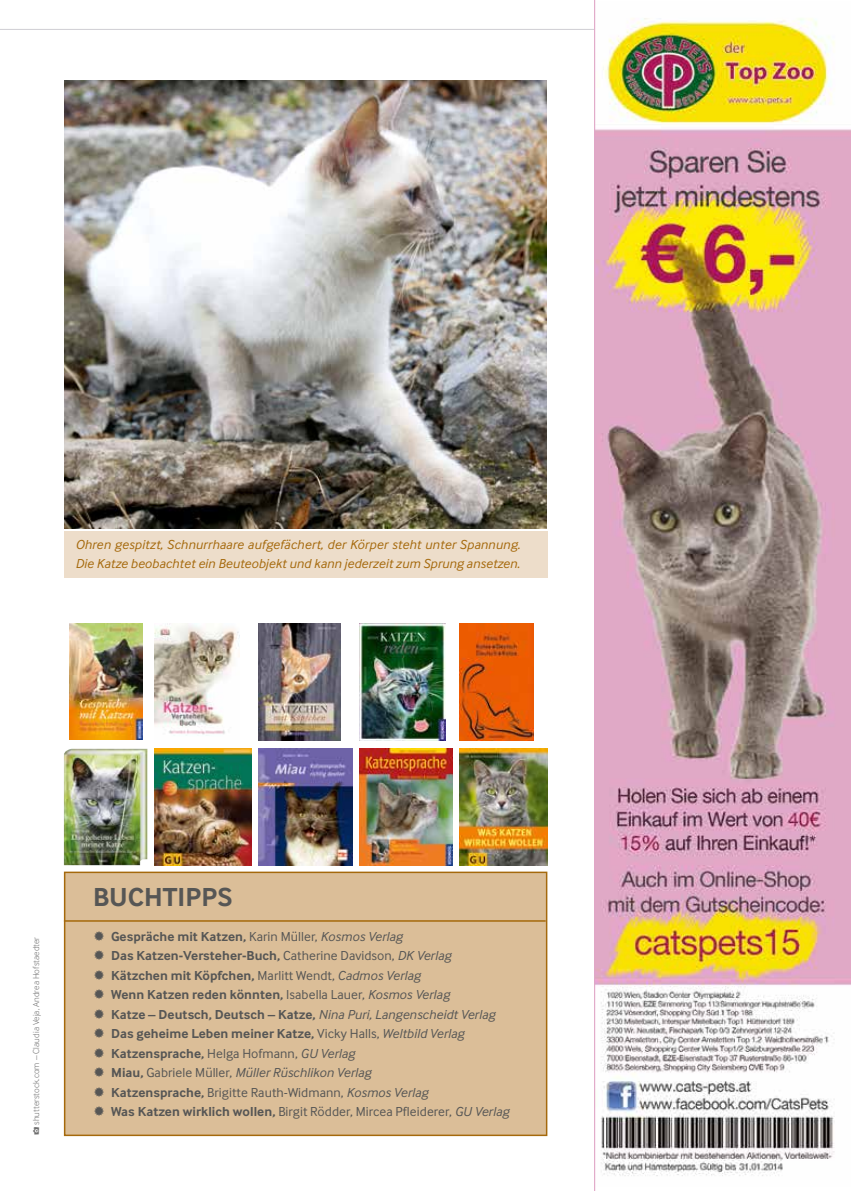
<style>
.page{position:relative;width:851px;height:1191px;background:#fff}
.page>*{position:absolute;margin:0;border:0;box-sizing:border-box;transform-origin:0 0}
.t1{font:700 27px "Inter Face Typo";color:#565655}
.t2{font:700 13.5px/19.5px "Inter Face Typo";letter-spacing:.005em;color:#565655}
.t3{font:italic 13.5px/19.5px "Inter Face Typo";letter-spacing:.005em;color:#a5690c}
.t4{font:300 9px "Inter Face Typo";letter-spacing:.01em;color:#6e6e6e}
.s1{font-weight:400}
.s2{font-weight:400;font-style:italic}
</style>
<div class="page">
<div style="left:64px;top:871px;width:483px;height:265px;background:#dbbe98;border:2px solid #a5690c"></div>
<hr style="left:64px;top:920px;width:481px;height:1px;background:#a5690c">
<img style="left:64px;top:748px;width:83px;height:117px">
<img style="left:69px;top:623px;width:73px;height:116px">
<img style="left:154px;top:623px;width:85px;height:113px">
<img style="left:258px;top:748px;width:94px;height:117px">
<img style="left:258px;top:623px;width:82px;height:117px">
<img style="left:359px;top:748px;width:93px;height:117px">
<img style="left:154px;top:748px;width:97px;height:117px">
<img style="left:359px;top:623px;width:87px;height:117px">
<img style="left:459px;top:623px;width:74px;height:117px">
<img style="left:459px;top:748px;width:88px;height:117px">
<img style="left:65px;top:80px;width:481px;height:448px">
<div style="left:64px;top:531px;width:483px;height:47px;background:#edddca"></div>
<hr style="left:0;top:29px;width:850px;height:1px;background:#cfced3">
<img style="left:594px;top:0;width:256px;height:1191px">
<p class="t3" style="left:75px;top:534px;width:446px">Ohren gespitzt, Schnurrhaare aufgefächert, der Körper steht unter Spannung.<br>Die Katze beobachtet ein Beuteobjekt und kann jederzeit zum Sprung ansetzen.</p>
<p class="t4" style="left:31px;top:1125px;width:190px;rotate:-90deg">shutterstock.com – Claudia Veja, Andrea Hofstaedter</p>
<h1 class="t1" style="left:93px;top:881px;width:141px">BUCHTIPPS</h1>
<p class="t2" style="left:111px;top:926px;width:399px">Gespräche mit Katzen, <span class="s1">Karin Müller,</span> <span class="s2">Kosmos Verlag<br></span>Das Katzen-Versteher-Buch, <span class="s1">Catherine Davidson,</span> <span class="s2">DK Verlag </span>Kätzchen mit Köpfchen, <span class="s1">Marlitt Wendt,</span> <span class="s2">Cadmos Verlag<br></span>Wenn Katzen reden könnten, <span class="s1">Isabella Lauer,</span> <span class="s2">Kosmos Verlag<br></span>Katze – Deutsch, Deutsch – Katze, <span class="s2">Nina Puri, Langenscheidt Verlag </span>Das geheime Leben meiner Katze, <span class="s1">Vicky Halls,</span> <span class="s2">Weltbild Verlag </span>Katzensprache, <span class="s1">Helga Hofmann,</span> <span class="s2">GU Verlag<br></span>Miau, <span class="s1">Gabriele Müller,</span> <span class="s2">Müller Rüschlikon Verlag<br></span>Katzensprache, <span class="s1">Brigitte Rauth-Widmann,</span> <span class="s2">Kosmos Verlag<br></span>Was Katzen wirklich wollen, <span class="s1">Birgit Rödder, Mircea Pfleiderer,</span> <span class="s2">GU Verlag</span></p>
</div>
